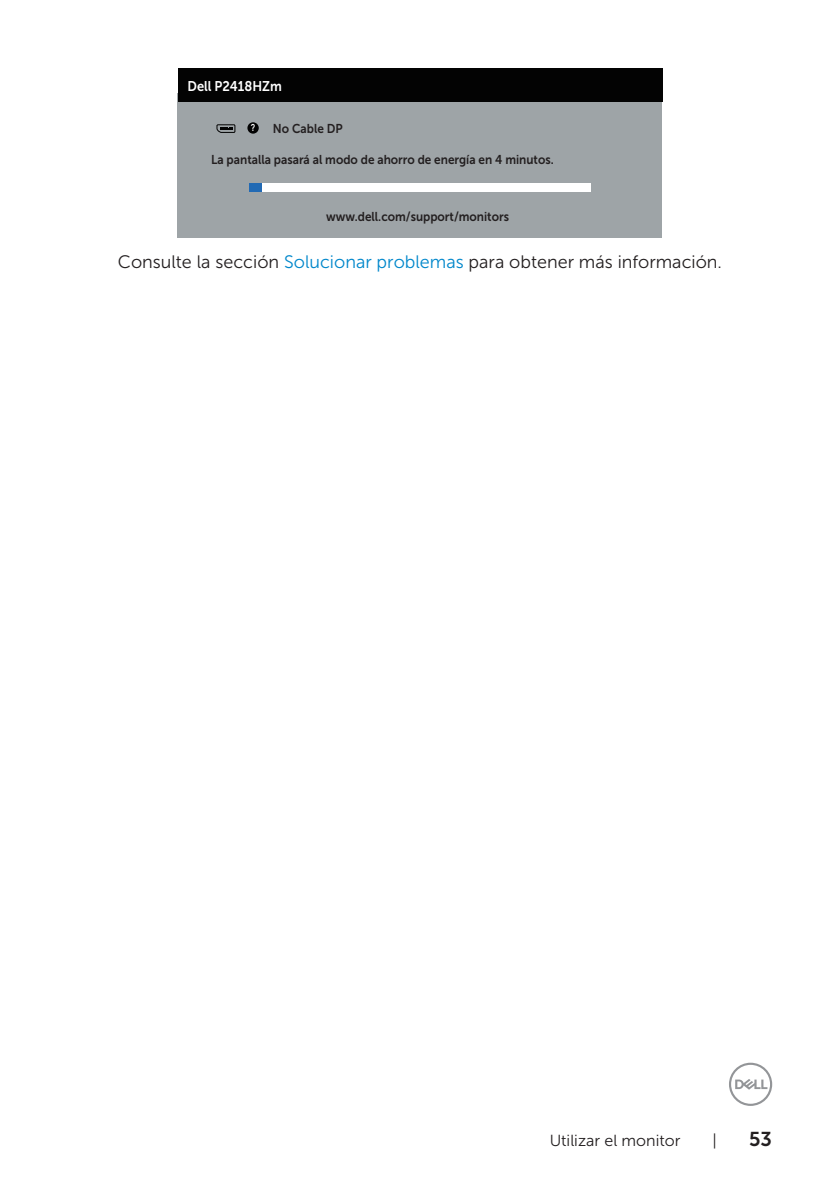
<style>
.page{position:relative;width:840px;height:1191px;background:#fff}
.page>*{position:absolute;margin:0;border:0;box-sizing:border-box;transform-origin:0 0}
.t1{font:20px "Museo Sans For Dell 700";color:#231f20}
.text{font:18px "Museo Sans For Dell 300";color:#231f20}
.t2{font:16px "Museo Sans For Dell 300";color:#231f20}
.t3{font:14px "Museo Sans For Dell 700";color:#fff;scale:.92 1}
.t4{font:12.8px "Museo Sans For Dell 700";color:#231f20;scale:.92 1}
.t5{font:700 9.8px "Arial";color:#fff;scale:.73 1}
.s1{color:#0087cb}
</style>
<div class="page">
<svg style="left:729px;top:1062px;width:42px;height:44px"></svg>
<div style="left:177px;top:94px;width:485px;height:144px;background:#9ea4a7"></div>
<div style="left:178px;top:68px;width:484px;height:33px;background:#030303"></div>
<div style="left:249px;top:184px;width:341px;height:8px;background:#fff"></div>
<div style="left:249px;top:184px;width:12px;height:8px;background:#226ab4"></div>
<div style="left:247px;top:122px;width:11px;height:12px;background:#030303;border-radius:50%"></div>
<svg style="left:216px;top:124px;width:19px;height:9px"></svg>
<p class="t3" style="left:187px;top:78px;width:104px">Dell P2418HZm</p>
<p class="t4" style="left:273px;top:121px;width:77px">No Cable DP</p>
<p class="t4" style="left:211px;top:152px;width:374px">La pantalla pasará al modo de ahorro de energía en 4 minutos.</p>
<p class="t5" style="left:250px;top:122px;width:7px">?</p>
<p class="t4" style="left:326px;top:209px;width:200px">www.dell.com/support/monitors</p>
<p class="text" style="left:118px;top:252px;width:605px">Consulte la sección <span class="s1">Solucionar problemas</span> para obtener más información.</p>
<p class="t2" style="left:549px;top:1131px;width:132px">Utilizar el monitor</p>
<p class="t2" style="left:712px;top:1131px;width:6px">|</p>
<h1 class="t1" style="left:748px;top:1127px;width:24px">53</h1>
</div>
